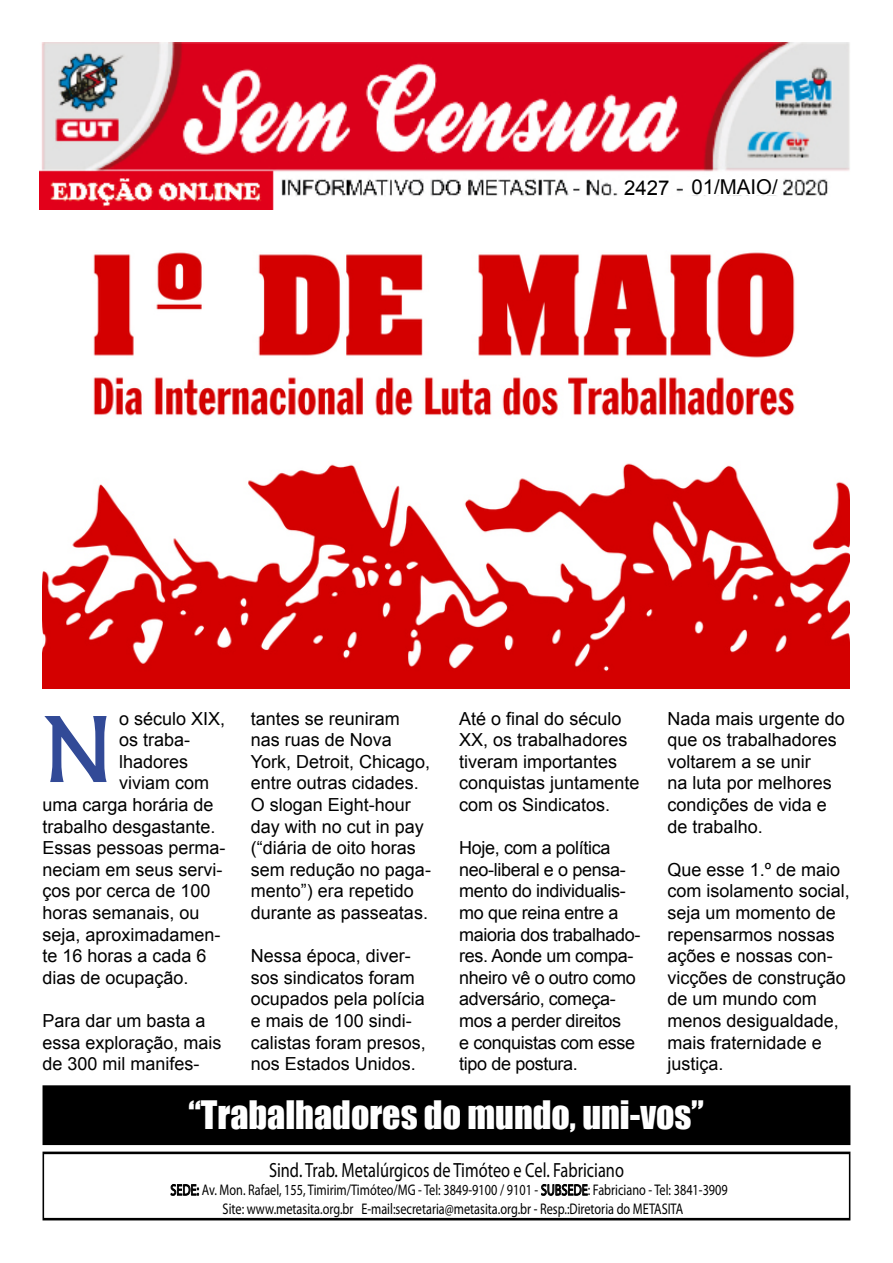
<style>
.page{position:relative;width:893px;height:1263px;background:#fff}
.page>*{position:absolute;margin:0;border:0;box-sizing:border-box;transform-origin:0 0}
.t1{font:96px "Narkisim";color:#324a97}
.t2{font:36px "Impact";color:#fff}
.t3{font:20.55px "Myriad Pro";color:#000;scale:.79 1}
.t4{font:20.4px "Arial";color:#000}
.t5{font:18px/21.6px "Arial";color:#000}
.t6{font:18px/21.6px "Arial";letter-spacing:-.02em;color:#000}
.t7{font:15.45px/18.5px "Myriad Pro";color:#000;text-align:center;scale:.79 1}
</style>
<div class="page">
<div style="left:43px;top:1086px;width:807px;height:58px;background:#000"></div>
<div style="left:43px;top:1085px;width:807px;height:60px;border:2px solid #000"></div>
<img style="left:40px;top:43px;width:810px;height:167px">
<div style="left:625px;top:178px;width:45px;height:17px;background:#fff"></div>
<div style="left:684px;top:177px;width:94px;height:18px;background:#fff"></div>
<img style="left:43px;top:252px;width:806px;height:437px">
<svg style="left:170px;top:1184px;width:29px;height:12px"></svg>
<svg style="left:541px;top:1184px;width:47px;height:12px"></svg>
<div style="left:42px;top:1152px;width:809px;height:68px;border:2px solid #000"></div>
<p class="t4" style="left:624px;top:174px;width:155px">2427 01/MAIO/</p>
<p class="t5" style="left:119px;top:708px;width:108px">o século XIX,</p>
<p class="t5" style="left:119px;top:729px;width:73px">os traba-</p>
<p class="t5" style="left:119px;top:751px;width:71px">lhadores</p>
<p class="t5" style="left:119px;top:772px;width:91px">viviam com</p>
<p class="t5" style="left:43px;top:794px;width:173px">uma carga horária de</p>
<p class="t5" style="left:43px;top:816px;width:175px">trabalho desgastante.</p>
<p class="t5" style="left:43px;top:837px;width:184px">Essas pessoas perma-</p>
<p class="t5" style="left:43px;top:859px;width:182px">neciam em seus servi-</p>
<p class="t5" style="left:43px;top:880px;width:170px">ços por cerca de 100</p>
<p class="t5" style="left:43px;top:902px;width:159px">horas semanais, ou</p>
<p class="t5" style="left:43px;top:924px;width:180px">seja, aproximadamen-</p>
<p class="t5" style="left:43px;top:945px;width:166px">te 16 horas a cada 6</p>
<p class="t5" style="left:43px;top:967px;width:148px">dias de ocupação.</p>
<p class="t5" style="left:43px;top:1010px;width:181px">Para dar um basta a essa exploração, mais de 300 mil manifes-</p>
<h1 class="t1" style="left:43px;top:711px;width:72px">N</h1>
<p class="t5" style="left:251px;top:708px;width:182px">tantes se reuniram nas ruas de Nova<br>York, Detroit, Chicago, entre outras cidades.<br>O slogan Eight-hour day with no cut in pay (“diária de oito horas sem redução no paga&shy;mento”) era repetido durante as passeatas.</p>
<p class="t5" style="left:251px;top:945px;width:177px">Nessa época, diver&shy;sos sindicatos foram ocupados pela polícia e mais de 100 sindi&shy;calistas foram presos, nos Estados Unidos.</p>
<p class="t5" style="left:459px;top:708px;width:182px">Até o final do século<br>XX, os trabalhadores tiveram importantes conquistas juntamente com os Sindicatos.</p>
<p class="t6" style="left:459px;top:837px;width:183px">Hoje, com a política neo-liberal e o pensa&shy;mento do individualis&shy;mo que reina entre a maioria dos trabalhado&shy;res. Aonde um compa&shy;nheiro vê o outro como adversário, começa&shy;mos a perder direitos<br>e conquistas com esse tipo de postura.</p>
<p class="t5" style="left:668px;top:708px;width:179px">Nada mais urgente do que os trabalhadores voltarem a se unir<br>na luta por melhores condições de vida e de trabalho.</p>
<p class="t5" style="left:668px;top:859px;width:184px">Que esse 1.º de maio com isolamento social, seja um momento de repensarmos nossas ações e nossas con&shy;vicções de construção de um mundo com menos desigualdade, mais fraternidade e justiça.</p>
<h2 class="t2" style="left:188px;top:1087px;width:517px">“Trabalhadores do mundo, uni-vos”</h2>
<p class="t3" style="left:269px;top:1157px;width:451px">Sind. Trab. Metalúrgicos de Timóteo e Cel. Fabriciano</p>
<p class="t7" style="left:170px;top:1180px;width:707px">SEDE: Av. Mon. Rafael, 155, Timirim/Timóteo/MG - Tel: 3849-9100 / 9101 - SUBSEDE: Fabriciano - Tel: 3841-3909<br>Site: www.metasita.org.br E-mail:secretaria@metasita.org.br - Resp.:Diretoria do METASITA</p>
</div>
